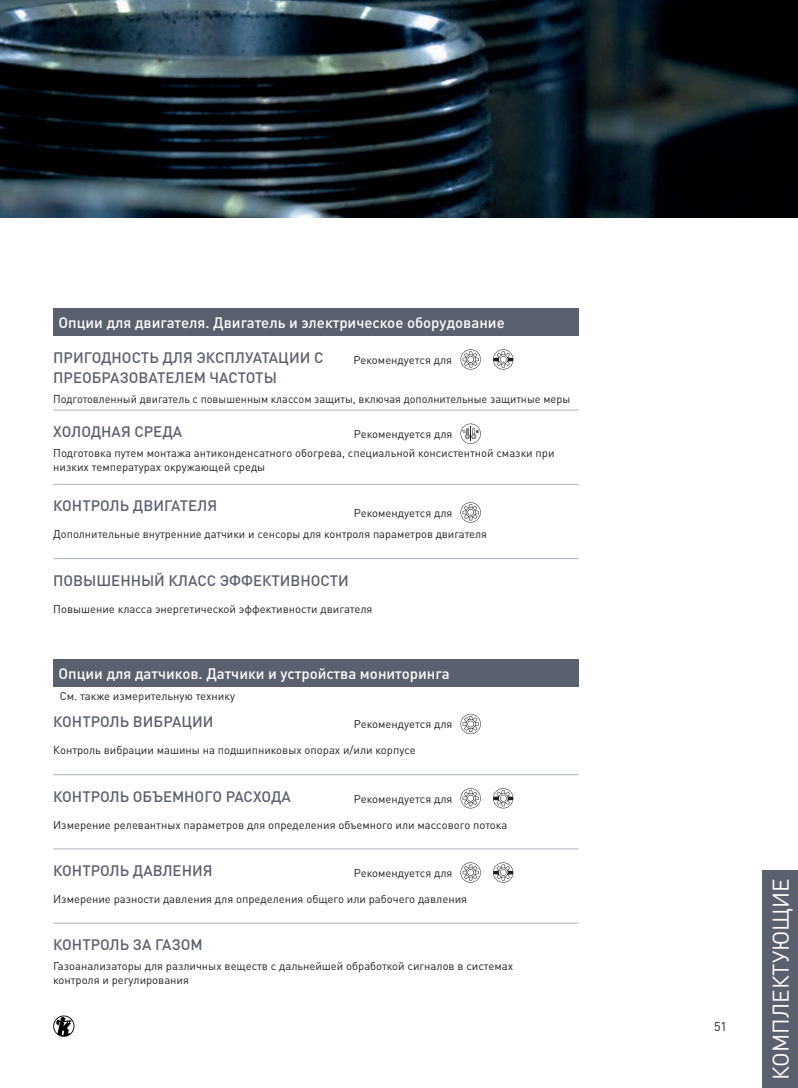
<style>
.page{position:relative;width:798px;height:1088px;background:#fff}
.page>*{position:absolute;margin:0;border:0;box-sizing:border-box;transform-origin:0 0}
.t1{font:22.5px "DIN Pro";color:#fff}
.t2{font:500 15px/20.2px "DIN Pro";color:#5b606f}
.t3{font:500 15px "DIN Pro";color:#fff}
.t4{font:12.5px "DIN Pro";color:#231f20}
.t5{font:11.25px/13.5px "DIN Pro";color:#231f20}
</style>
<div class="page">
<svg style="left:53px;top:1015px;width:21px;height:22px"></svg>
<img style="left:0;top:0;width:797px;height:218px">
<div style="left:762px;top:870px;width:35px;height:218px;background:#5b606f"></div>
<div style="left:53px;top:309px;width:525px;height:27px;background:#5b606f"></div>
<div style="left:53px;top:660px;width:525px;height:27px;background:#5b606f"></div>
<svg style="left:460px;top:349px;width:20px;height:21px"></svg>
<svg style="left:460px;top:502px;width:20px;height:20px"></svg>
<svg style="left:460px;top:714px;width:20px;height:20px"></svg>
<svg style="left:460px;top:788px;width:20px;height:20px"></svg>
<svg style="left:460px;top:862px;width:20px;height:21px"></svg>
<svg style="left:460px;top:424px;width:20px;height:20px"></svg>
<svg style="left:493px;top:349px;width:20px;height:21px"></svg>
<svg style="left:493px;top:788px;width:20px;height:20px"></svg>
<svg style="left:493px;top:862px;width:20px;height:21px"></svg>
<hr style="left:53px;top:410px;width:525px;height:1px;background:#aeb3ba">
<hr style="left:53px;top:484px;width:525px;height:1px;background:#aeb3ba">
<hr style="left:53px;top:558px;width:525px;height:1px;background:#aeb3ba">
<hr style="left:53px;top:774px;width:525px;height:1px;background:#aeb3ba">
<hr style="left:53px;top:848px;width:525px;height:1px;background:#aeb3ba">
<hr style="left:53px;top:923px;width:525px;height:1px;background:#aeb3ba">
<h2 class="t3" style="left:58px;top:312px;width:447px">Опции для двигателя. Двигатель и электрическое оборудование</h2>
<h2 class="t2" style="left:53px;top:347px;width:271px">ПРИГОДНОСТЬ ДЛЯ ЭКСПЛУАТАЦИИ С<br>ПРЕОБРАЗОВАТЕЛЕМ ЧАСТОТЫ</h2>
<p class="t5" style="left:353px;top:352px;width:100px">Рекомендуется для</p>
<p class="t5" style="left:53px;top:392px;width:518px">Подготовленный двигатель с повышенным классом защиты, включая дополнительные защитные меры</p>
<h2 class="t2" style="left:53px;top:421px;width:130px">ХОЛОДНАЯ СРЕДА</h2>
<p class="t5" style="left:354px;top:427px;width:100px">Рекомендуется для</p>
<p class="t5" style="left:53px;top:446px;width:502px">Подготовка путем монтажа антиконденсатного обогрева, специальной консистентной смазки при низких температурах окружающей среды</p>
<h2 class="t2" style="left:53px;top:495px;width:165px">КОНТРОЛЬ ДВИГАТЕЛЯ</h2>
<p class="t5" style="left:354px;top:505px;width:100px">Рекомендуется для</p>
<p class="t5" style="left:53px;top:527px;width:435px">Дополнительные внутренние датчики и сенсоры для контроля параметров двигателя</p>
<h2 class="t2" style="left:53px;top:569px;width:297px">ПОВЫШЕННЫЙ КЛАСС ЭФФЕКТИВНОСТИ</h2>
<p class="t5" style="left:53px;top:601px;width:321px">Повышение класса энергетической эффективности двигателя</p>
<h2 class="t3" style="left:58px;top:663px;width:392px">Опции для датчиков. Датчики и устройства мониторинга</h2>
<p class="t5" style="left:60px;top:689px;width:177px">См. также измерительную технику</p>
<h2 class="t2" style="left:53px;top:711px;width:162px">КОНТРОЛЬ ВИБРАЦИИ</h2>
<p class="t5" style="left:354px;top:717px;width:100px">Рекомендуется для</p>
<p class="t5" style="left:53px;top:743px;width:364px">Контроль вибрации машины на подшипниковых опорах и/или корпусе</p>
<h2 class="t2" style="left:53px;top:785px;width:239px">КОНТРОЛЬ ОБЪЕМНОГО РАСХОДА</h2>
<p class="t5" style="left:354px;top:791px;width:100px">Рекомендуется для</p>
<p class="t5" style="left:53px;top:817px;width:455px">Измерение релевантных параметров для определения объемного или массового потока</p>
<h2 class="t2" style="left:53px;top:860px;width:161px">КОНТРОЛЬ ДАВЛЕНИЯ</h2>
<p class="t5" style="left:354px;top:865px;width:100px">Рекомендуется для</p>
<p class="t5" style="left:53px;top:892px;width:415px">Измерение разности давления для определения общего или рабочего давления</p>
<h2 class="t2" style="left:53px;top:934px;width:151px">КОНТРОЛЬ ЗА ГАЗОМ</h2>
<p class="t5" style="left:53px;top:959px;width:461px">Газоанализаторы для различных веществ с дальнейшей обработкой сигналов в системах контроля и регулирования</p>
<p class="t4" style="left:713px;top:1018px;width:15px">51</p>
<h1 class="t1" style="left:765px;top:1080px;width:203px;rotate:-90deg">КОМПЛЕКТУЮЩИЕ</h1>
</div>
